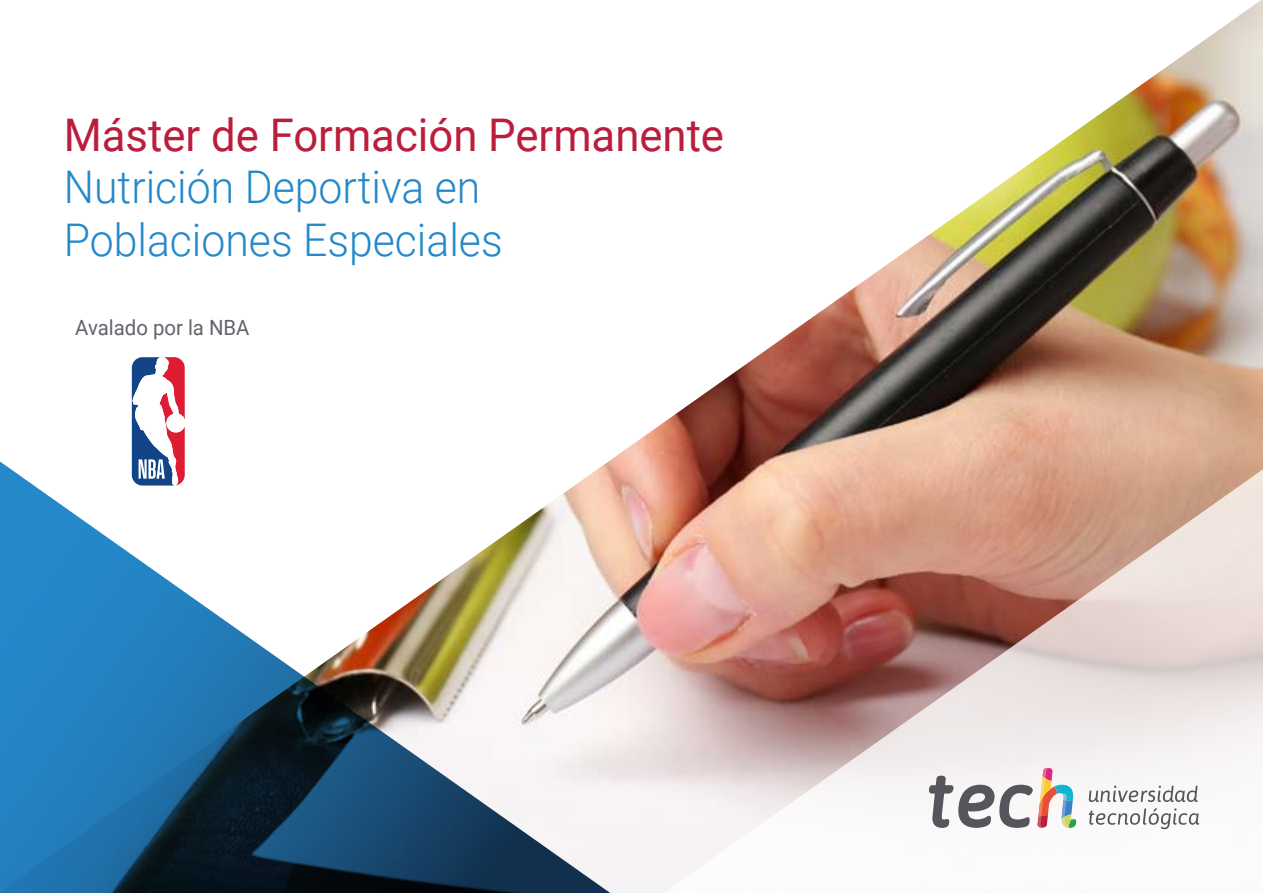
<style>
.page{position:relative;width:1263px;height:893px;background:#fff}
.page>*{position:absolute;margin:0;border:0;box-sizing:border-box;transform-origin:0 0}
.t1{font:300 45px/52.5px "Roboto";color:#2488c9;scale:.95 1}
.t2{font:45px "Roboto";color:#ba1e3c}
.t3{font:21px "Roboto";color:#61646a}
</style>
<div class="page">
<img style="left:131px;top:0;width:1132px;height:454px">
<img style="left:640px;top:454px;width:623px;height:439px">
<svg style="left:929px;top:768px;width:147px;height:60px"></svg>
<svg style="left:1089px;top:786px;width:109px;height:16px"></svg>
<svg style="left:1089px;top:808px;width:110px;height:21px"></svg>
<svg style="left:0;top:446px;width:640px;height:447px"></svg>
<svg style="left:132px;top:357px;width:53px;height:129px"></svg>
<p class="t2" style="left:64px;top:103px;width:662px">Máster de Formación Permanente</p>
<p class="t1" style="left:64px;top:159px;width:463px">Nutrición Deportiva en<br>Poblaciones Especiales</p>
<p class="t3" style="left:75px;top:313px;width:176px">Avalado por la NBA</p>
</div>
